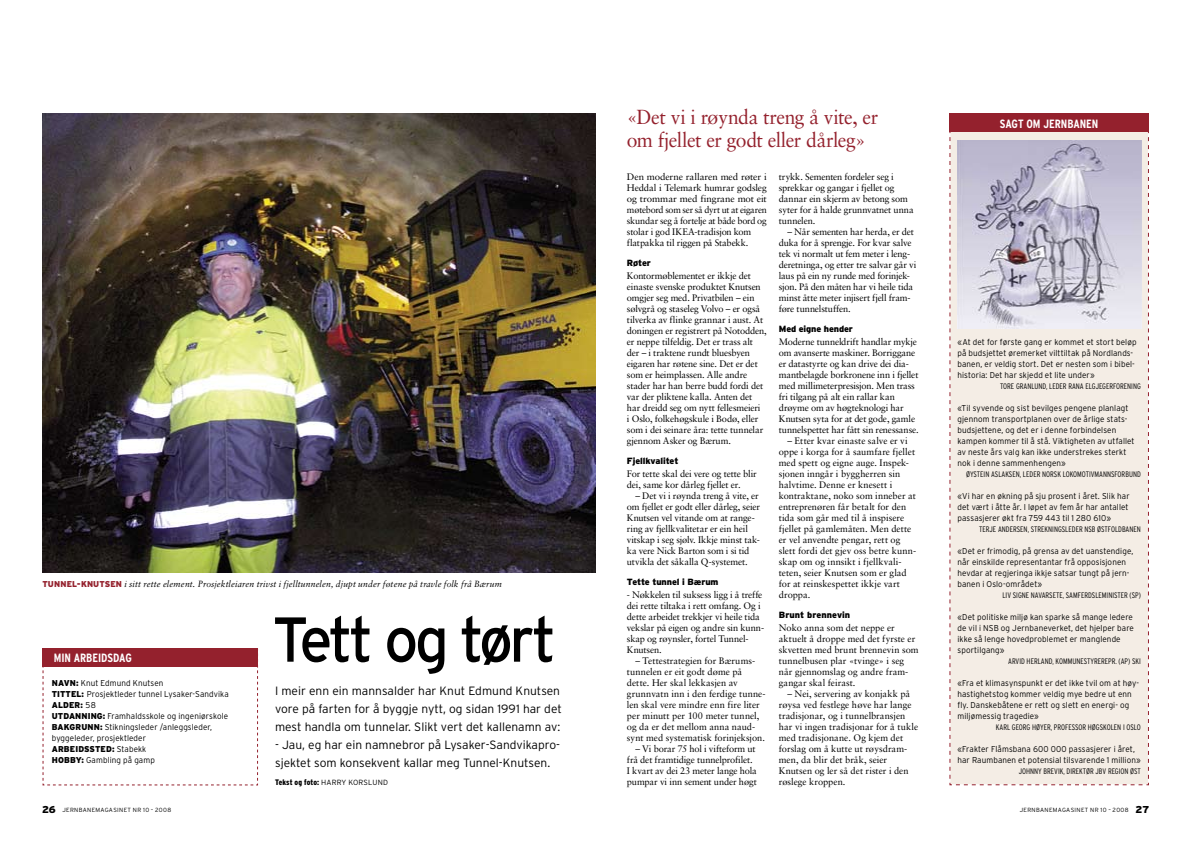
<style>
.page{position:relative;width:1191px;height:842px;background:#fff}
.page>*{position:absolute;margin:0;border:0;box-sizing:border-box;transform-origin:0 0}
.t1{font:63.2px "Interstate";letter-spacing:-.06em;color:#000;scale:.95 1}
.t2{font:20.4px/23.1px "Sabon";letter-spacing:-.025em;color:#94212d;scale:.95 1}
.t3{font:300 12px/18px "Interstate";color:#000}
.t4{font:700 condensed 12px "Interstate";letter-spacing:-.005em;color:#fff}
.t5{font:9.5px/11px "Sabon";letter-spacing:-.01em;color:#000}
.t6{font:italic 9px "Sabon";letter-spacing:.02em;color:#000;scale:.95 1}
.t7{font:900 9px "Interstate";letter-spacing:-.01em;color:#000}
.t8{font:300 8.5px/11px "Interstate";letter-spacing:.015em;color:#000;scale:.95 1}
.t9{font:300 condensed 8px "Interstate";color:#000}
.t10{font:300 7.5px "Interstate";letter-spacing:.015em;color:#000}
.t11{font:300 6px "Interstate";letter-spacing:.055em;color:#000}
.s1{font-family:"Interstate";font-weight:900;font-style:normal;font-size:8.5px;color:#94212d}
.s2{font-weight:900}
.s3{font-weight:900;font-stretch:condensed;font-size:8px}
.s4{font-weight:900;font-size:10px}
</style>
<div class="page">
<svg style="left:949px;top:132px;width:200px;height:654px"></svg>
<div style="left:949px;top:113px;width:200px;height:19px;background:#94212d"></div>
<svg style="left:42px;top:648px;width:216px;height:138px"></svg>
<div style="left:43px;top:648px;width:215px;height:19px;background:#94212d"></div>
<img style="left:43px;top:113px;width:552px;height:460px">
<img style="left:957px;top:140px;width:184px;height:189px">
<p class="t6" style="left:43px;top:579px;width:485px"><span class="s1">Tu nnel-Knutse n</span> i sitt rette element. Prosjektleiaren trivst i fjelltunnelen, djupt under føtene på travle folk frå Bærum</p>
<p class="t4" style="left:54px;top:651px;width:79px">MIN ARBEIDSDAG</p>
<p class="t8" style="left:52px;top:678px;width:188px"><span class="s2">NAVN:</span> Knut Edmund Knutsen<br><span class="s2">TITTEL:</span> Prosjektleder tunnel Lysaker-Sandvika<br><span class="s2">ALDER:</span> 58<br><span class="s2">UTDANNING:</span> Framhaldsskole og ingeniørskole<br><span class="s2">BAKGR</span></p>
<p class="t8" style="left:52px;top:722px;width:170px;text-indent:30px"><span class="s2">UNN:</span> Stikningsleder /anleggsleder, byggeleder, prosjektleder<br><span class="s2">ARBEIDSSTED:</span> Stabekk<br><span class="s2">HOBBY:</span> Gambling på gamp</p>
<h1 class="t1" style="left:272px;top:604px;width:300px">Tett og tørt</h1>
<p class="t3" style="left:275px;top:681px;width:288px">I meir enn ein mannsalder har Knut Edmund Knutsen vore på farten for å byggje nytt, og sidan 1991 har det mest handla om tunnelar. Slikt vert det kallenamn av: ‑ Jau, eg har ein namnebror på Lysaker-Sandvikapro&shy;sjektet som konsekvent kallar meg Tunnel-Knutsen.</p>
<p class="t10" style="left:275px;top:778px;width:113px"><span class="s3">Tekst og foto:</span> H arry Korslu nd</p>
<h2 class="t2" style="left:626px;top:105px;width:266px">«Det vi i røynda treng å vite, er om fjellet er godt eller dårleg»</h2>
<p class="t5" style="left:627px;top:171px;width:141px">Den moderne rallaren med røter i Heddal i Telemark humrar godsleg og trommar med fingrane mot eit møtebord som ser så dyrt ut at eigaren skundar seg å fortelje at både bord og stolar i god IKEA-tradisjon kom flatpakka til riggen på Stabekk.</p>
<p class="t7" style="left:627px;top:258px;width:26px">Røter</p>
<p class="t5" style="left:627px;top:270px;width:141px">Kontormøblementet er ikkje det einaste svenske produktet Knutsen omgjer seg med. Privatbilen – ein sølvgrå og staseleg Volvo – er også tilverka av flinke grannar i aust. At doningen er registrert på Notodden, er neppe tilfeldig. Det er trass alt der – i traktene rundt bluesbyen eigaren har røtene sine. Det er det som er heimplassen. Alle andre stader har han berre budd fordi det var der pliktene kalla. Anten det har dreidd seg om nytt fellesmeieri<br>i Oslo, folkehøgskule i Bodø, eller som i dei seinare åra: tette tunnelar gjennom Asker og Bærum.</p>
<p class="t7" style="left:627px;top:456px;width:53px">Fjellkvalitet</p>
<p class="t5" style="left:627px;top:468px;width:131px">For tette skal dei vere og tette blir dei, same kor dårleg fjellet er.</p>
<p class="t5" style="left:627px;top:490px;width:135px;text-indent:9px">– Det vi i røynda treng å vite, er om fjellet er godt eller dårleg, seier Knutsen vel vitande om at range&shy;ring av fjellkvalitetar er ein heil vitskap i seg sjølv. Ikkje minst tak&shy;ka vere Nick Barton som i si tid utvikla det såkalla Q-systemet.</p>
<p class="t7" style="left:627px;top:577px;width:93px">Tette tunnel i Bærum</p>
<p class="t5" style="left:627px;top:589px;width:139px">‑ Nøkkelen til suksess ligg i å treffe dei rette tiltaka i rett omfang. Og i dette arbeidet trekkjer vi heile tida vekslar på eigen og andre sin kunn&shy;skap og røynsler, fortel Tunnel-<br>Knutsen.</p>
<p class="t5" style="left:627px;top:655px;width:140px;text-indent:9px">– Tettestrategien for Bærums&shy;tunnelen er eit godt døme på dette. Her skal lekkasjen av grunnvatn inn i den ferdige tunne&shy;len skal vere mindre enn fire liter per minutt per 100 meter tunnel, og da er det mellom anna naud&shy;synt med systematisk forinjeksjon.</p>
<p class="t5" style="left:627px;top:743px;width:131px;text-indent:9px">– Vi borar 75 hol i vifteform ut frå det framtidige tunnelprofilet.<br>I kvart av dei 23 meter lange hola pumpar vi inn sement under høgt</p>
<p class="t5" style="left:779px;top:171px;width:136px">trykk. Sementen fordeler seg i sprekkar og gangar i fjellet og dannar ein skjerm av betong som syter for å halde grunnvatnet unna tunnelen.</p>
<p class="t5" style="left:779px;top:226px;width:139px;text-indent:8px">– Når sementen har herda, er det duka for å sprengje. For kvar salve tek vi normalt ut fem meter i leng&shy;deretninga, og etter tre salvar går vi laus på ein ny runde med forinjek&shy;sjon. På den måten har vi heile tida minst åtte meter injisert fjell fram&shy;føre tunnelstuffen.</p>
<p class="t7" style="left:779px;top:324px;width:76px">Med eigne hender</p>
<p class="t5" style="left:779px;top:336px;width:141px">Moderne tunneldrift handlar mykje om avanserte maskiner. Borriggane er datastyrte og kan drive dei dia&shy;mantbelagde borkronene inn i fjellet med millimeterpresisjon. Men trass fri tilgang på alt ein rallar kan drøyme om av høgteknologi har Knutsen syta for at det gode, gamle tunnelspettet har fått sin renessanse.</p>
<p class="t5" style="left:779px;top:435px;width:139px;text-indent:9px">– Etter kvar einaste salve er vi oppe i korga for å saumfare fjellet med spett og eigne auge. Inspek&shy;sjonen inngår i byggherren sin halvtime. Denne er knesett i kontraktane, noko som inneber at entreprenøren får betalt for den tida som går med til å inspisere fjellet på gamlemåten. Men dette er vel anvendte pengar, rett og slett fordi det gjev oss betre kunn&shy;skap om og innsikt i fjellkvali&shy;teten, seier Knutsen som er glad for at reinskespettet ikkje vart droppa.</p>
<p class="t7" style="left:779px;top:610px;width:73px">Brunt brennevin</p>
<p class="t5" style="left:779px;top:622px;width:141px">Noko anna som det neppe er aktuelt å droppe med det fyrste er skvetten med brunt brennevin som tunnelbusen plar «tvinge» i seg når gjennomslag og andre fram&shy;gangar skal feirast.</p>
<p class="t5" style="left:779px;top:688px;width:141px;text-indent:9px">– Nei, servering av konjakk på røysa ved festlege høve har lange tradisjonar, og i tunnelbransjen har vi ingen tradisjonar for å tukle med tradisjonane. Og kjem det forslag om å kutte ut røysdram&shy;men, da blir det bråk, seier<br>Knutsen og ler så det rister i den røslege kroppen.</p>
<p class="t4" style="left:1000px;top:117px;width:98px">SAGT OM JERNBANEN</p>
<p class="t8" style="left:957px;top:337px;width:190px">«At det for første gang er kommet et stort beløp på budsjettet øremerket vilttiltak på Nordlands&shy;banen, er veldig stort. Det er nesten som i bibel&shy;historia: Det har skjedd et lite under»</p>
<p class="t9" style="left:1000px;top:382px;width:141px">TORE GRANLUND, LEDER RANA ELGJEGERFORENING</p>
<p class="t8" style="left:957px;top:403px;width:188px">«Til syvende og sist bevilges pengene planlagt gjennom transportplanen over de årlige stats&shy;budsjettene, og det er i denne forbindelsen kampen kommer til å stå. Viktigheten av utfallet av neste års valg kan ikke understrekes sterkt nok i denne sammenhengen»</p>
<p class="t9" style="left:966px;top:470px;width:5px">ØYSTEI</p>
<p class="t9" style="left:985px;top:470px;width:157px">N ASLAKSEN, LEDER NORSK LOKOMOTIVMANNSFORBUND</p>
<p class="t8" style="left:957px;top:491px;width:183px">«Vi har en økning på sju prosent i året. Slik har det vært i åtte år. I løpet av fem år har antallet passasjerer økt fra 759 443 til 1 280 610»</p>
<p class="t9" style="left:979px;top:525px;width:163px">TERJE ANDERSEN, STREKNINGSLEDER NSB ØSTFOLDBANEN</p>
<p class="t8" style="left:957px;top:546px;width:187px">«Det er frimodig, på grensa av det uanstendige, når einskilde representantar frå opposisjonen hevdar at regjeringa ikkje satsar tungt på jern&shy;banen i Oslo-området»</p>
<p class="t9" style="left:1002px;top:591px;width:52px">LIV SIGNE NAVARSETE</p>
<p class="t9" style="left:1062px;top:591px;width:80px">, SAMFERDSLEMINISTER (SP)</p>
<p class="t8" style="left:957px;top:612px;width:186px">«Det politiske miljø kan sparke så mange ledere de vil i NSB</p>
<p class="t8" style="left:957px;top:623px;width:187px;text-indent:43px">og Jernbaneverket, det hjelper bare ikke så lenge hovedproblemet er manglende sportilgang»</p>
<p class="t9" style="left:1008px;top:657px;width:77px">ARVID HERLAND, KOMMUNESTY</p>
<p class="t9" style="left:1094px;top:657px;width:47px">REREPR. (AP) SKI</p>
<p class="t8" style="left:957px;top:678px;width:192px">«Fra et klimasynspunkt er det ikke tvil om at høy&shy;hastighetstog kommer veldig mye bedre ut enn fly. Danskebåtene er rett og slett en energi- og miljømessig tragedie»</p>
<p class="t9" style="left:995px;top:723px;width:147px">KARL GEORG HØYER, PROFESSOR HØGSKOLEN I OSLO</p>
<p class="t8" style="left:957px;top:744px;width:194px">«Frakter Flåmsbana 600 000 passasjerer i året, har Raumbanen et potensial tilsvarende 1 million»</p>
<p class="t9" style="left:1018px;top:767px;width:116px">JOHNNY BREVIK, DIREKTØR JBV REGION ØST</p>
<p class="t11" style="left:42px;top:807px;width:131px"><span class="s4">26</span> jernbanemagasinet NR 10 – 2008</p>
<p class="t11" style="left:1019px;top:807px;width:131px">jernbanemagasinet NR 10 – 2008 <span class="s4">27</span></p>
</div>
